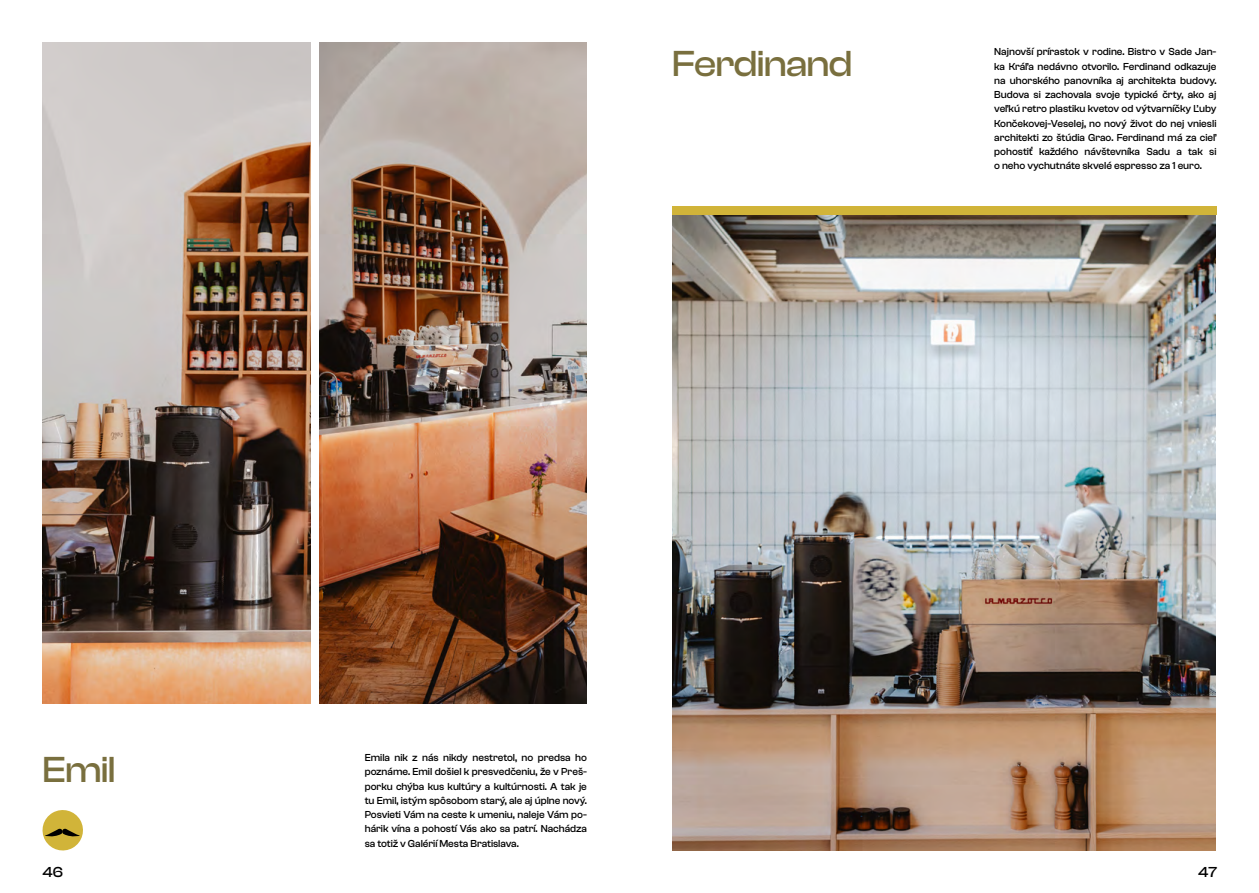
<style>
.page{position:relative;width:1259px;height:893px;background:#fff}
.page>*{position:absolute;margin:0;border:0;box-sizing:border-box;transform-origin:0 0}
.t1{font:500 37.5px "Clash Display";letter-spacing:-.02em;color:#796f3e}
.t2{font:500 15px "Clash Display";color:#000}
.t3{font:500 10.5px/14.2px "Clash Grotesk";letter-spacing:-.005em;color:#000;text-align:justify}
</style>
<div class="page">
<img style="left:43px;top:43px;width:267px;height:661px">
<img style="left:319px;top:43px;width:268px;height:661px">
<svg style="left:42px;top:810px;width:41px;height:41px"></svg>
<img style="left:672px;top:215px;width:543px;height:635px">
<div style="left:672px;top:206px;width:544px;height:9px;background:#d1b439"></div>
<h1 class="t1" style="left:43px;top:748px;width:75px">Emil</h1>
<h2 class="t2" style="left:43px;top:863px;width:22px">46</h2>
<h1 class="t1" style="left:672px;top:43px;width:182px">Ferdinand</h1>
<p class="t3" style="left:994px;top:45px;width:224px">Najnovší prírastok v rodine. Bistro v Sade Jan&shy;ka Kráľa nedávno otvorilo. Ferdinand odkazuje na uhorského panovníka aj architekta budovy.<br>Budova si zachovala svoje typické črty, ako aj veľkú retro plastiku kvetov od výtvarníčky Ľuby Končekovej-Veselej, no nový život do nej vniesli architekti zo štúdia Grao. Ferdinand má za cieľ pohostiť každého návštevníka Sadu a tak si o neho vychutnáte skvelé espresso za 1 euro.</p>
<p class="t3" style="left:365px;top:750px;width:224px">Emila nik z nás nikdy nestretol, no predsa ho poznáme. Emil došiel k presvedčeniu, že v Preš&shy;porku chýba kus kultúry a kultúrnosti. A tak je tu Emil, istým spôsobom starý, ale aj úplne nový.<br>Posvieti Vám na ceste k umeniu, naleje Vám po&shy;hárik vína a pohostí Vás ako sa patrí. Nachádza sa totiž v Galérií Mesta Bratislava.</p>
<h2 class="t2" style="left:1198px;top:863px;width:20px">47</h2>
</div>
